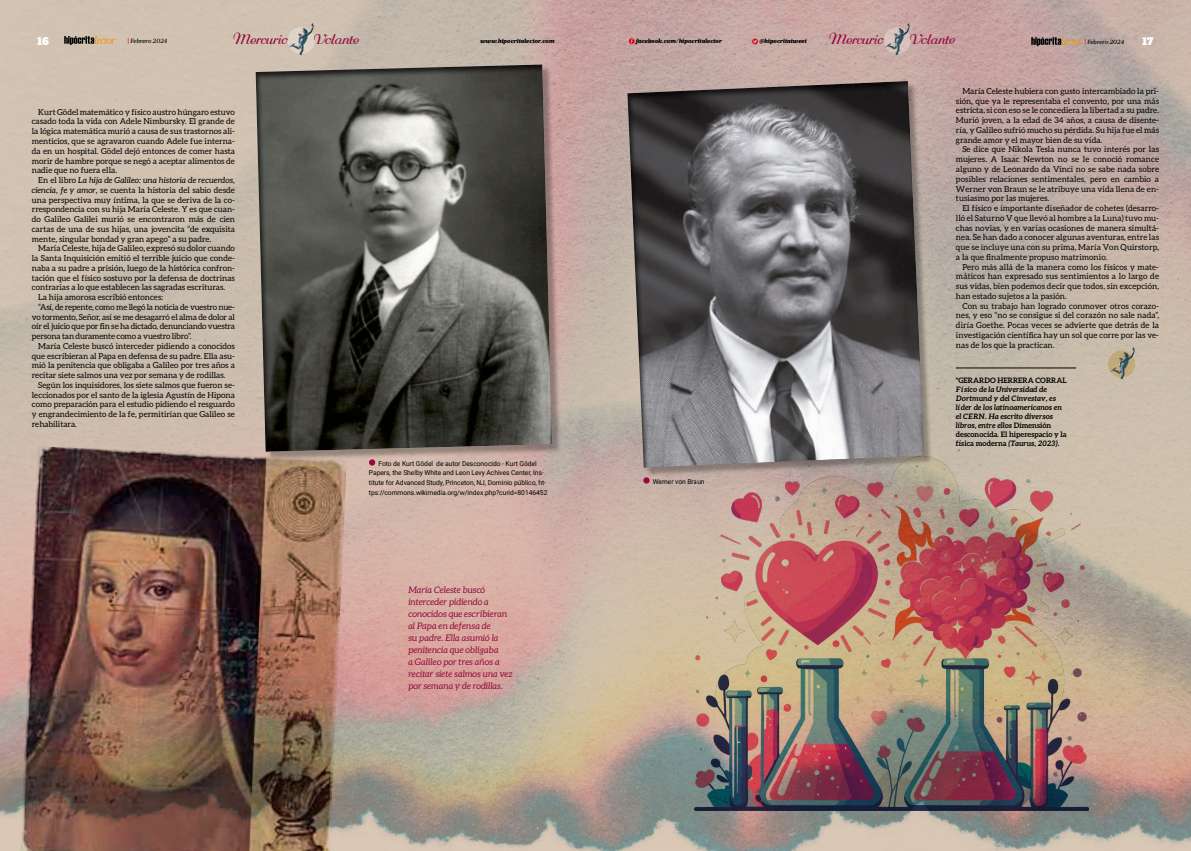
<style>
.page{position:relative;width:1191px;height:851px;background:#fff}
.page>*{position:absolute;margin:0;border:0;box-sizing:border-box;transform-origin:0 0}
.t1{font:15.23px "Rundkursiv";letter-spacing:-.03em;color:#930a3e}
.t2{font:9.75px "Alfa Slab One";color:#fff}
.t3{font:italic 9px/12px "Aleo";color:#930a3e}
.t4{font:8.25px/9.8px "Aleo";color:#000;text-align:justify}
.t5{font:8.25px "Aleo";letter-spacing:-.02em;color:#000}
.t6{font:italic 700 7.5px/9px "Aleo";color:#000}
.t7{font:700 7.5px "Aleo";color:#000}
.t8{font:6.75px/9.8px "Roboto";letter-spacing:-.01em;color:#000;text-align:center}
.t9{font:italic 900 6px "Prumo Banner";color:#000}
.t10{font:italic 500 6px "Prumo Banner";color:#000}
.s1{font-weight:900;font-style:normal;color:#e0040b}
.s2{font-style:italic}
.s3{font-style:normal}
</style>
<div class="page">
<img style="left:0;top:1px;width:1191px;height:849px">
<img style="left:20px;top:446px;width:327px;height:404px">
<svg style="left:369px;top:461px;width:6px;height:4px"></svg>
<svg style="left:643px;top:477px;width:6px;height:6px"></svg>
<div style="left:257px;top:66px;width:304px;height:395px;background:#000;opacity:.3"></div>
<svg style="left:249px;top:59px;width:310px;height:394px;background:#5f5d56"></svg>
<svg style="left:621px;top:76px;width:310px;height:392px;background:#747071"></svg>
<img style="left:694px;top:450px;width:394px;height:360px">
<hr style="left:956px;top:367px;width:120px;height:1px;background:#000">
<img style="left:1109px;top:346px;width:26px;height:32px">
<div style="left:288px;top:27px;width:27px;height:27px;background:#ded2c7;border-radius:50%"></div>
<div style="left:883px;top:27px;width:28px;height:27px;background:#ccada8;border-radius:50%"></div>
<img style="left:289px;top:22px;width:26px;height:32px">
<img style="left:884px;top:22px;width:27px;height:32px">
<svg style="left:64px;top:36px;width:52px;height:9px"></svg>
<svg style="left:1031px;top:37px;width:51px;height:9px"></svg>
<svg style="left:629px;top:38px;width:5px;height:6px"></svg>
<svg style="left:752px;top:39px;width:6px;height:5px"></svg>
<p class="t2" style="left:37px;top:33px;width:13px">16</p>
<p class="t10" style="left:128px;top:38px;width:41px"><span class="s1">|</span> Febrero 2024</p>
<h1 class="t1" style="left:232px;top:31px;width:56px">Mercurio</h1>
<h1 class="t1" style="left:313px;top:31px;width:46px">Volante</h1>
<p class="t9" style="left:480px;top:37px;width:75px">www.hipocritalector.com</p>
<p class="t9" style="left:636px;top:37px;width:88px">facebook.com/hipocritalector</p>
<p class="t9" style="left:759px;top:37px;width:49px">@hipocritatweet</p>
<h1 class="t1" style="left:828px;top:31px;width:56px">Mercurio</h1>
<h1 class="t1" style="left:909px;top:31px;width:46px">Volante</h1>
<p class="t10" style="left:1084px;top:39px;width:41px"><span class="s1">|</span> Febrero 2024</p>
<p class="t2" style="left:1142px;top:33px;width:13px">17</p>
<p class="t4" style="left:32px;top:107px;width:205px;text-indent:6px">Kurt Gödel matemático y físico austro húngaro estuvo casado toda la vida con Adele Nimbursky. El grande de la lógica matemática murió a causa de sus trastornos ali&shy;menticios, que se agravaron cuando Adele fue interna&shy;da en un hospital. Gödel dejó entonces de comer hasta morir de hambre porque se negó a aceptar alimentos de nadie que no fuera ella.</p>
<p class="t4" style="left:32px;top:175px;width:205px;text-indent:6px">En el libro <span class="s2">La hija de Galileo: una historia de recuerdos, ciencia, fe y amor</span>, se cuenta la historia del sabio desde una perspectiva muy íntima, la que se deriva de la co&shy;rrespondencia con su hija María Celeste. Y es que cuan&shy;do Galileo Galilei murió se encontraron más de cien cartas de una de sus hijas, una jovencita “de exquisita mente, singular bondad y gran apego” a su padre.</p>
<p class="t4" style="left:38px;top:243px;width:198px">María Celeste, hija de Galileo, expresó su dolor cuando</p>
<p class="t4" style="left:32px;top:253px;width:205px">la Santa Inquisición emitió el terrible juicio que conde-</p>
<p class="t4" style="left:32px;top:263px;width:205px">naba a su padre a prisión, luego de la histórica confron-</p>
<p class="t4" style="left:32px;top:273px;width:205px">tación que el físico sostuvo por la defensa de doctrinas</p>
<p class="t4" style="left:32px;top:282px;width:195px">contrarias a lo que establecen las sagradas escrituras.</p>
<p class="t4" style="left:38px;top:292px;width:126px">La hija amorosa escribió entonces:</p>
<p class="t5" style="left:38px;top:302px;width:198px">“Así, de repente, como me llegó la noticia de vuestro nue-</p>
<p class="t5" style="left:32px;top:312px;width:205px">vo tormento, Señor, así se me desagarró el alma de dolor al</p>
<p class="t5" style="left:32px;top:322px;width:205px">oír el juicio que por fin se ha dictado, denunciando vuestra</p>
<p class="t5" style="left:32px;top:331px;width:161px">persona tan duramente como a vuestro libro”.</p>
<p class="t4" style="left:38px;top:341px;width:198px">María Celeste buscó interceder pidiendo a conocidos</p>
<p class="t4" style="left:32px;top:351px;width:205px">que escribieran al Papa en defensa de su padre. Ella asu-</p>
<p class="t4" style="left:32px;top:360px;width:205px">mió la penitencia que obligaba a Galileo por tres años a</p>
<p class="t4" style="left:32px;top:370px;width:195px">recitar siete salmos una vez por semana y de rodillas.</p>
<p class="t4" style="left:38px;top:380px;width:198px">Según los inquisidores, los siete salmos que fueron se-</p>
<p class="t4" style="left:32px;top:390px;width:205px">leccionados por el santo de la iglesia Agustín de Hipona</p>
<p class="t4" style="left:32px;top:399px;width:205px">como preparación para el estudio pidiendo el resguardo</p>
<p class="t4" style="left:32px;top:409px;width:205px">y engrandecimiento de la fe, permitirían que Galileo se</p>
<p class="t4" style="left:32px;top:419px;width:47px">rehabilitara.</p>
<p class="t8" style="left:369px;top:458px;width:180px">Foto de Kurt Gödel de autor Desconocido - Kurt Gödel Papers, the Shelby White and Leon Levy Achives Center, Ins&shy;titute for Advanced Study, Princeton, NJ, Dominio público, ht&shy;tps://commons.wikimedia.org/w/index.php?curid=80146452</p>
<p class="t3" style="left:408px;top:583px;width:106px">María Celeste buscó interceder pidiendo a conocidos que escribieran al Papa en defensa de<br>su padre. Ella asumió la penitencia que obligaba<br>a Galileo por tres años a recitar siete salmos una vez por semana y de rodillas.</p>
<p class="t8" style="left:653px;top:476px;width:53px">Werner von Braun</p>
<p class="t4" style="left:956px;top:86px;width:205px;text-indent:6px">María Celeste hubiera con gusto intercambiado la pri&shy;sión, que ya le representaba el convento, por una más estricta, si con eso se le concediera la libertad a su padre.<br>Murió joven, a la edad de 34 años, a causa de disente&shy;ría, y Galileo sufrió mucho su pérdida. Su hija fue el más grande amor y el mayor bien de su vida.</p>
<p class="t4" style="left:956px;top:144px;width:205px;text-indent:6px">Se dice que Nikola Tesla nunca tuvo interés por las mujeres. A Isaac Newton no se le conoció romance alguno y de Leonardo da Vinci no se sabe nada sobre posibles relaciones sentimentales, pero en cambio a Werner von Braun se le atribuye una vida llena de en&shy;tusiasmo por las mujeres.</p>
<p class="t4" style="left:956px;top:203px;width:205px;text-indent:6px">El físico e importante diseñador de cohetes (desarro&shy;lló el Saturno V que llevó al hombre a la Luna) tuvo mu&shy;chas novias, y en varias ocasiones de manera simultá&shy;nea. Se han dado a conocer algunas aventuras, entre las que se incluye una con su prima, María Von Quirstorp, a la que finalmente propuso matrimonio.</p>
<p class="t4" style="left:956px;top:261px;width:205px;text-indent:6px">Pero más allá de la manera como los físicos y mate&shy;máticos han expresado sus sentimientos a lo largo de sus vidas, bien podemos decir que todos, sin excepción, han estado sujetos a la pasión.</p>
<p class="t4" style="left:956px;top:300px;width:205px;text-indent:6px">Con su trabajo han logrado conmover otros corazo&shy;nes, y eso “no se consigue si del corazón no sale nada”, diría Goethe. Pocas veces se advierte que detrás de la investigación científica hay un sol que corre por las ve&shy;nas de los que la practican.</p>
<p class="t7" style="left:956px;top:376px;width:112px">*GERARDO HERRERA CORRAL</p>
<p class="t6" style="left:956px;top:384px;width:112px">Físico de la Universidad de<br>Dortmund y del Cinvestav, es líder de los latinoamericanos en el CERN. Ha escrito diversos libros, entre ellos <span class="s3">Dimensión desconocida. El hiperespacio y la física moderna</span> (Taurus, 2023).</p>
</div>
